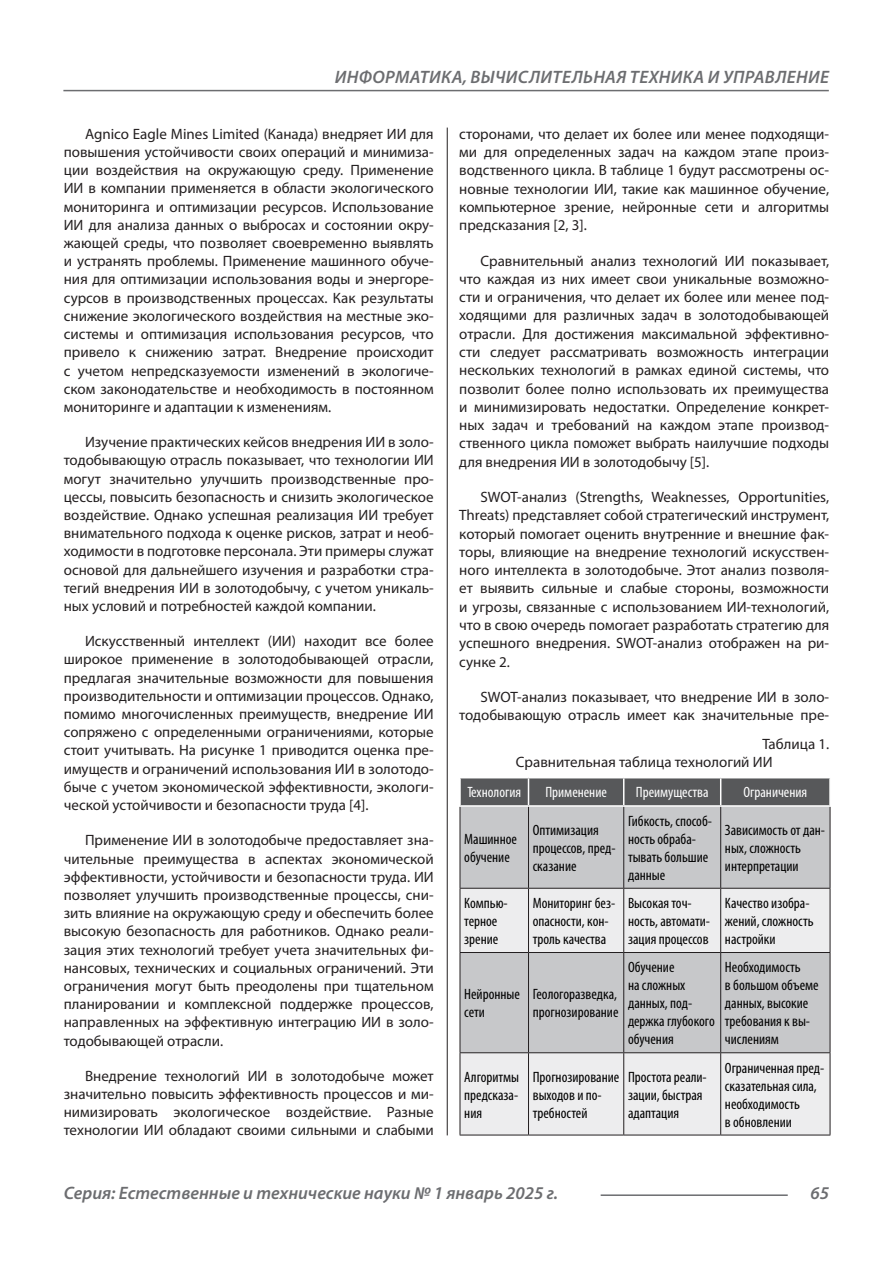
<style>
.page{position:relative;width:893px;height:1263px;background:#fff}
.page>*{position:absolute;margin:0;border:0;box-sizing:border-box;transform-origin:0 0}
.t1{font:italic 600 18px "Myriad Pro";letter-spacing:.005em;color:#6c6d70}
.Статья_текст{font:15px/18.1px "Myriad Pro";color:#231f20;text-align:justify}
.Таблица_Строка{font:condensed 15px/18px "Myriad Pro";color:#000}
.Таблица_Заголовок_Яч{font:condensed 15px "Myriad Pro";color:#fff}
</style>
<div class="page">
<hr style="left:447px;top:128px;width:1px;height:1007px;background:#231f20">
<hr style="left:63px;top:90px;width:766px;height:1px;background:#6c6d70">
<hr style="left:601px;top:1194px;width:187px;height:2px;background:#6c6d70">
<div style="left:461px;top:807px;width:369px;height:81px;background:#c7c8ca"></div>
<svg style="left:461px;top:889px;width:369px;height:246px;background:#dcddde"></svg>
<hr style="left:460px;top:888px;width:68px;height:1px;background:#231f20">
<hr style="left:528px;top:888px;width:96px;height:1px;background:#231f20">
<hr style="left:624px;top:888px;width:97px;height:1px;background:#231f20">
<hr style="left:721px;top:888px;width:109px;height:1px;background:#231f20">
<hr style="left:460px;top:952px;width:68px;height:1px;background:#231f20">
<hr style="left:528px;top:952px;width:96px;height:1px;background:#231f20">
<hr style="left:624px;top:952px;width:97px;height:1px;background:#231f20">
<hr style="left:721px;top:952px;width:109px;height:1px;background:#231f20">
<hr style="left:460px;top:1052px;width:68px;height:1px;background:#231f20">
<hr style="left:528px;top:1052px;width:96px;height:1px;background:#231f20">
<hr style="left:624px;top:1052px;width:97px;height:1px;background:#231f20">
<hr style="left:721px;top:1052px;width:109px;height:1px;background:#231f20">
<hr style="left:460px;top:1135px;width:68px;height:1px;background:#231f20">
<hr style="left:528px;top:1135px;width:96px;height:1px;background:#231f20">
<hr style="left:624px;top:1135px;width:97px;height:1px;background:#231f20">
<hr style="left:721px;top:1135px;width:109px;height:1px;background:#231f20">
<hr style="left:460px;top:807px;width:1px;height:81px;background:#231f20">
<hr style="left:460px;top:889px;width:1px;height:63px;background:#231f20">
<hr style="left:460px;top:953px;width:1px;height:99px;background:#231f20">
<hr style="left:460px;top:1053px;width:1px;height:82px;background:#231f20">
<hr style="left:528px;top:807px;width:1px;height:81px;background:#231f20">
<hr style="left:623px;top:807px;width:1px;height:81px;background:#231f20">
<hr style="left:720px;top:807px;width:1px;height:81px;background:#231f20">
<hr style="left:830px;top:807px;width:1px;height:81px;background:#231f20">
<hr style="left:528px;top:889px;width:1px;height:63px;background:#231f20">
<hr style="left:623px;top:889px;width:1px;height:63px;background:#231f20">
<hr style="left:720px;top:889px;width:1px;height:63px;background:#231f20">
<hr style="left:830px;top:889px;width:1px;height:63px;background:#231f20">
<hr style="left:528px;top:953px;width:1px;height:99px;background:#231f20">
<hr style="left:623px;top:953px;width:1px;height:99px;background:#231f20">
<hr style="left:720px;top:953px;width:1px;height:99px;background:#231f20">
<hr style="left:830px;top:953px;width:1px;height:99px;background:#231f20">
<hr style="left:528px;top:1053px;width:1px;height:82px;background:#231f20">
<hr style="left:623px;top:1053px;width:1px;height:82px;background:#231f20">
<hr style="left:720px;top:1053px;width:1px;height:82px;background:#231f20">
<hr style="left:830px;top:1053px;width:1px;height:82px;background:#231f20">
<div style="left:460px;top:778px;width:369px;height:27px;background:#57585a"></div>
<p class="t1" style="left:335px;top:66px;width:496px">ИНФОРМАТИКА, ВЫЧИСЛИТЕЛЬНАЯ ТЕХНИКА И УПРАВЛЕНИЕ</p>
<p class="Статья_текст" style="left:64px;top:124px;width:371px;text-indent:21px">Agnico Eagle Mines Limited (Канада) внедряет ИИ для повышения устойчивости своих операций и минимиза&shy;ции воздействия на окружающую среду. Применение ИИ в компании применяется в области экологического мониторинга и оптимизации ресурсов. Использование ИИ для анализа данных о выбросах и состоянии окру&shy;жающей среды, что позволяет своевременно выявлять и устранять проблемы. Применение машинного обуче&shy;ния для оптимизации использования воды и энергоре&shy;сурсов в производственных процессах. Как результаты снижение экологического воздействия на местные эко&shy;системы и оптимизация использования ресурсов, что привело к снижению затрат. Внедрение происходит с учетом непредсказуемости изменений в экологиче&shy;ском законодательстве и необходимость в постоянном мониторинге и адаптации к изменениям.</p>
<p class="Статья_текст" style="left:64px;top:433px;width:371px;text-indent:21px">Изучение практических кейсов внедрения ИИ в золо&shy;тодобывающую отрасль показывает, что технологии ИИ могут значительно улучшить производственные про&shy;цессы, повысить безопасность и снизить экологическое воздействие. Однако успешная реализация ИИ требует внимательного подхода к оценке рисков, затрат и необ&shy;ходимости в подготовке персонала. Эти примеры служат основой для дальнейшего изучения и разработки стра&shy;тегий внедрения ИИ в золотодобычу, с учетом уникаль&shy;ных условий и потребностей каждой компании.</p>
<p class="Статья_текст" style="left:64px;top:632px;width:371px;text-indent:21px">Искусственный интеллект (ИИ) находит все более широкое применение в золотодобывающей отрасли, предлагая значительные возможности для повышения производительности и оптимизации процессов. Однако, помимо многочисленных преимуществ, внедрение ИИ сопряжено с определенными ограничениями, которые стоит учитывать. На рисунке 1 приводится оценка пре&shy;имуществ и ограничений использования ИИ в золотодо&shy;быче с учетом экономической эффективности, экологи&shy;ческой устойчивости и безопасности труда [4].</p>
<p class="Статья_текст" style="left:64px;top:831px;width:371px;text-indent:21px">Применение ИИ в золотодобыче предоставляет зна&shy;чительные преимущества в аспектах экономической эффективности, устойчивости и безопасности труда. ИИ позволяет улучшить производственные процессы, сни&shy;зить влияние на окружающую среду и обеспечить более высокую безопасность для работников. Однако реали&shy;зация этих технологий требует учета значительных фи&shy;нансовых, технических и социальных ограничений. Эти ограничения могут быть преодолены при тщательном планировании и комплексной поддержке процессов, направленных на эффективную интеграцию ИИ в золо&shy;тодобывающей отрасли.</p>
<p class="Статья_текст" style="left:64px;top:1066px;width:371px;text-indent:21px">Внедрение технологий ИИ в золотодобыче может значительно повысить эффективность процессов и ми&shy;нимизировать экологическое воздействие. Разные технологии ИИ обладают своими сильными и слабыми</p>
<p class="Статья_текст" style="left:459px;top:124px;width:371px">сторонами, что делает их более или менее подходящи&shy;ми для определенных задач на каждом этапе произ&shy;водственного цикла. В таблице 1 будут рассмотрены ос&shy;новные технологии ИИ, такие как машинное обучение, компьютерное зрение, нейронные сети и алгоритмы предсказания [2, 3].</p>
<p class="Статья_текст" style="left:459px;top:251px;width:371px;text-indent:21px">Сравнительный анализ технологий ИИ показывает, что каждая из них имеет свои уникальные возможно&shy;сти и ограничения, что делает их более или менее под&shy;ходящими для различных задач в золотодобывающей отрасли. Для достижения максимальной эффективно&shy;сти следует рассматривать возможность интеграции нескольких технологий в рамках единой системы, что позволит более полно использовать их преимущества и минимизировать недостатки. Определение конкрет&shy;ных задач и требований на каждом этапе производ&shy;ственного цикла поможет выбрать наилучшие подходы для внедрения ИИ в золотодобычу [5].</p>
<p class="Статья_текст" style="left:459px;top:488px;width:371px;text-indent:21px">SWOT-анализ (Strengths, Weaknesses, Opportunities, Threats) представляет собой стратегический инструмент, который помогает оценить внутренние и внешние фак&shy;торы, влияющие на внедрение технологий искусствен&shy;ного интеллекта в золотодобыче. Этот анализ позволя&shy;ет выявить сильные и слабые стороны, возможности и угрозы, связанные с использованием ИИ-технологий, что в свою очередь помогает разработать стратегию для успешного внедрения. SWOT-анализ отображен на ри&shy;сунке 2.</p>
<p class="Статья_текст" style="left:459px;top:687px;width:371px;text-align:right">SWOT-анализ показывает, что внедрение ИИ в золо&shy;тодобывающую отрасль имеет как значительные пре-</p>
<p class="Статья_текст" style="left:762px;top:734px;width:68px">Таблица 1.</p>
<p class="Статья_текст" style="left:516px;top:752px;width:258px">Сравнительная таблица технологий ИИ</p>
<p class="Таблица_Заголовок_Яч" style="left:467px;top:783px;width:55px">Технология</p>
<p class="Таблица_Заголовок_Яч" style="left:545px;top:783px;width:63px">Применение</p>
<p class="Таблица_Заголовок_Яч" style="left:636px;top:783px;width:74px">Преимущества</p>
<p class="Таблица_Заголовок_Яч" style="left:743px;top:783px;width:65px">Ограничения</p>
<p class="Таблица_Строка" style="left:464px;top:829px;width:54px">Машинное обучение</p>
<p class="Таблица_Строка" style="left:533px;top:820px;width:84px">Оптимизация процессов, пред&shy;сказание</p>
<p class="Таблица_Строка" style="left:628px;top:811px;width:86px">Гибкость, способ&shy;ность обраба&shy;тывать большие данные</p>
<p class="Таблица_Строка" style="left:725px;top:820px;width:102px">Зависимость от дан&shy;ных, сложность интерпретации</p>
<p class="Таблица_Строка" style="left:464px;top:894px;width:45px">Компью&shy;терное зрение</p>
<p class="Таблица_Строка" style="left:533px;top:894px;width:84px">Мониторинг без&shy;опасности, кон&shy;троль качества</p>
<p class="Таблица_Строка" style="left:628px;top:894px;width:84px">Высокая точ&shy;ность, автомати&shy;зация процессов</p>
<p class="Таблица_Строка" style="left:725px;top:894px;width:90px">Качество изобра&shy;жений, сложность настройки</p>
<p class="Таблица_Строка" style="left:464px;top:985px;width:57px">Нейронные сети</p>
<p class="Таблица_Строка" style="left:533px;top:985px;width:87px">Геологоразведка, прогнозирование</p>
<p class="Таблица_Строка" style="left:628px;top:958px;width:88px">Обучение<br>на сложных данных, под&shy;держка глубокого обучения</p>
<p class="Таблица_Строка" style="left:725px;top:958px;width:95px">Необходимость<br>в большом объеме данных, высокие требования к вы&shy;числениям</p>
<p class="Таблица_Строка" style="left:464px;top:1067px;width:56px;text-align:justify">Алгоритмы предсказа&shy;ния</p>
<p class="Таблица_Строка" style="left:533px;top:1067px;width:88px">Прогнозирование выходов и по&shy;требностей</p>
<p class="Таблица_Строка" style="left:628px;top:1067px;width:80px">Простота реали&shy;зации, быстрая адаптация</p>
<p class="Таблица_Строка" style="left:725px;top:1058px;width:101px">Ограниченная пред&shy;сказательная сила, необходимость<br>в обновлении</p>
<p class="t1" style="left:64px;top:1182px;width:496px">Серия: Естественные и технические науки № 1 январь 2025 г.</p>
<p class="t1" style="left:810px;top:1182px;width:20px">65</p>
</div>
